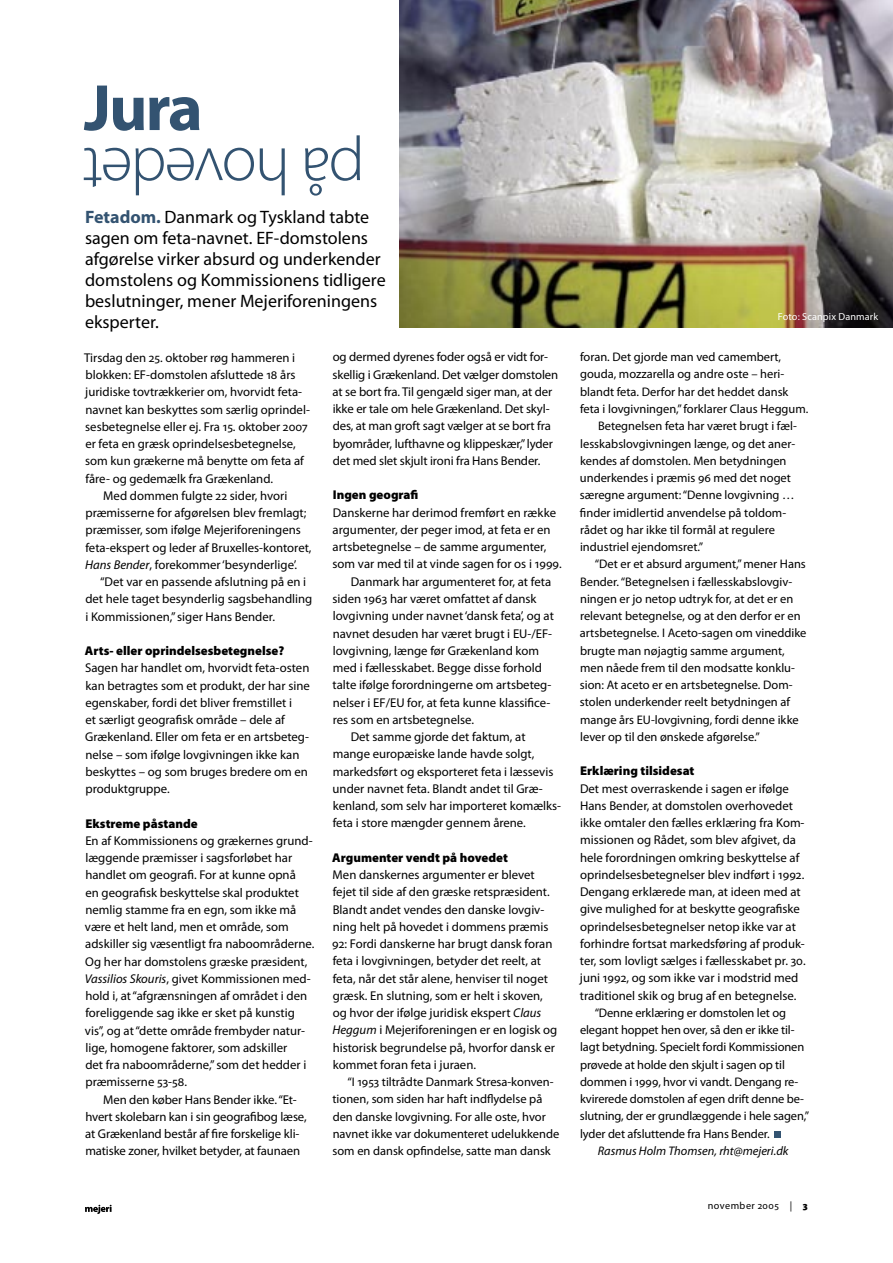
<style>
.page{position:relative;width:893px;height:1263px;background:#fff}
.page>*{position:absolute;margin:0;border:0;box-sizing:border-box;transform-origin:0 0}
.t1{font:300 66px "Myriad Pro";letter-spacing:-.03em;color:#335371}
.t2{font:700 66px "Myriad Pro";color:#335371}
.Underrubrik_BRØD{font:18px/21px "Myriad Pro";color:#000}
.Artikel_BRØD{font:12.75px/17.2px "Myriad Pro";color:#000}
.Artikel_BRØD_m_indryk{font:12.75px/17.2px "Myriad Pro";color:#000}
.Mellemrubrik{font:900 12.75px "Myriad Pro";color:#000}
.Artikel_BRØD_m_indryk-2{font:12.45px/17.2px "Myriad Pro";color:#000}
.Artikel_BRØD_m_indryk-3{font:italic 12.45px "Myriad Pro";color:#000}
.Billed_txt{font:10.2px "Myriad Pro";letter-spacing:.015em;color:#fff}
.t3{font:10.2px "Myriad Pro";letter-spacing:.045em;color:#000}
.s1{font-weight:700;color:#335371}
.s2{font-style:italic}
.s3{font-weight:900}
</style>
<div class="page">
<svg style="left:775px;top:1131px;width:6px;height:6px"></svg>
<img style="left:399px;top:0;width:494px;height:327px">
<svg style="left:85px;top:1205px;width:27px;height:9px"></svg>
<p class="t2" style="left:84px;top:71px;width:120px">Jura</p>
<p class="t1" style="left:365px;top:207px;width:284px;rotate:-180deg">på hovedet</p>
<p class="Underrubrik_BRØD" style="left:85px;top:206px;width:302px"><span class="s1">Fetadom.</span> Danmark og Tyskland tabte sagen om feta-navnet. EF-domstolens afgørelse virker absurd og underkender domstolens og Kommissionens tidligere beslutninger, mener Mejeriforeningens eksperter.</p>
<p class="Artikel_BRØD_m_indryk" style="left:84px;top:349px;width:227px">Tirsdag den 25. oktober røg hammeren i blokken: EF-domstolen afsluttede 18 års juridiske tovtrækkerier om, hvorvidt feta&shy;navnet kan beskyttes som særlig oprindel&shy;sesbetegnelse eller ej. Fra 15. oktober 2007 er feta en græsk oprindelsesbetegnelse, som kun grækerne må benytte om feta af fåre- og gedemælk fra Grækenland.</p>
<p class="Artikel_BRØD_m_indryk" style="left:85px;top:487px;width:228px;text-indent:18px">Med dommen fulgte 22 sider, hvori præmisserne for afgørelsen blev fremlagt; præmisser, som ifølge Mejeriforeningens feta-ekspert og leder af Bruxelles-kontoret, <span class="s2">Hans Bender</span>, forekommer ‘besynderlige’.</p>
<p class="Artikel_BRØD_m_indryk" style="left:85px;top:573px;width:228px;text-indent:15px">“Det var en passende afslutning på en i det hele taget besynderlig sagsbehandling i Kommissionen,” siger Hans Bender.</p>
<p class="Mellemrubrik" style="left:85px;top:643px;width:201px">Arts- eller oprindelsesbetegnelse?</p>
<p class="Artikel_BRØD" style="left:85px;top:660px;width:226px">Sagen har handlet om, hvorvidt feta-osten kan betragtes som et produkt, der har sine egenskaber, fordi det bliver fremstillet i<br>et særligt geografisk område – dele af Grækenland. Eller om feta er en artsbeteg&shy;nelse – som ifølge lovgivningen ikke kan beskyttes – og som bruges bredere om en produktgruppe.</p>
<p class="Mellemrubrik" style="left:86px;top:816px;width:114px">Ekstreme påstande</p>
<p class="Artikel_BRØD" style="left:85px;top:832px;width:231px">En af Kommissionens og grækernes grund&shy;læggende præmisser i sagsforløbet har handlet om geografi. For at kunne opnå<br>en geografisk beskyttelse skal produktet nemlig stamme fra en egn, som ikke må være et helt land, men et område, som adskiller sig væsentligt fra naboområderne.<br>Og her har domstolens græske præsident, <span class="s2">Vassilios Skouris</span>, givet Kommissionen med&shy;hold i, at “afgrænsningen af området i den foreliggende sag ikke er sket på kunstig vis”, og at “dette område frembyder natur&shy;lige, homogene faktorer, som adskiller<br>det fra naboområderne,” som det hedder i præmisserne 53-58.</p>
<p class="Artikel_BRØD_m_indryk" style="left:85px;top:1091px;width:223px;text-indent:18px">Men den køber Hans Bender ikke. “Et&shy;hvert skolebarn kan i sin geografibog læse, at Grækenland består af fire forskelige kli&shy;matiske zoner, hvilket betyder, at faunaen</p>
<p class="Artikel_BRØD_m_indryk" style="left:333px;top:349px;width:227px">og dermed dyrenes foder også er vidt for&shy;skellig i Grækenland. Det vælger domstolen at se bort fra. Til gengæld siger man, at der ikke er tale om hele Grækenland. Det skyl&shy;des, at man groft sagt vælger at se bort fra byområder, lufthavne og klippeskær,” lyder det med slet skjult ironi fra Hans Bender.</p>
<p class="Mellemrubrik" style="left:333px;top:488px;width:87px">Ingen geografi</p>
<p class="Artikel_BRØD" style="left:333px;top:504px;width:231px">Danskerne har derimod fremført en række argumenter, der peger imod, at feta er en artsbetegnelse – de samme argumenter, som var med til at vinde sagen for os i 1999.</p>
<p class="Artikel_BRØD_m_indryk" style="left:333px;top:573px;width:223px;text-indent:18px">Danmark har argumenteret for, at feta siden 1963 har været omfattet af dansk lovgivning under navnet ‘dansk feta’, og at navnet desuden har været brugt i EU-/EF&shy;lovgivning, længe før Grækenland kom med i fællesskabet. Begge disse forhold talte ifølge forordningerne om artsbeteg&shy;nelser i EF/EU for, at feta kunne klassifice&shy;res som en artsbetegnelse.</p>
<p class="Artikel_BRØD_m_indryk" style="left:333px;top:728px;width:230px;text-indent:18px">Det samme gjorde det faktum, at mange europæiske lande havde solgt, markedsført og eksporteret feta i læssevis under navnet feta. Blandt andet til Græ&shy;kenland, som selv har importeret komælks&shy;feta i store mængder gennem årene.</p>
<p class="Mellemrubrik" style="left:332px;top:850px;width:177px">Argumenter vendt på hovedet</p>
<p class="Artikel_BRØD" style="left:332px;top:866px;width:226px">Men danskernes argumenter er blevet fejet til side af den græske retspræsident.<br>Blandt andet vendes den danske lovgiv&shy;ning helt på hovedet i dommens præmis 92: Fordi danskerne har brugt dansk foran feta i lovgivningen, betyder det reelt, at feta, når det står alene, henviser til noget græsk. En slutning, som er helt i skoven, og hvor der ifølge juridisk ekspert <span class="s2">Claus Heggum</span> i Mejeriforeningen er en logisk og historisk begrundelse på, hvorfor dansk er kommet foran feta i juraen.</p>
<p class="Artikel_BRØD_m_indryk-2" style="left:332px;top:1073px;width:228px;text-indent:15px">“I 1953 tiltrådte Danmark Stresa-konven&shy;tionen, som siden har haft indflydelse på den danske lovgivning. For alle oste, hvor navnet ikke var dokumenteret udelukkende som en dansk opfindelse, satte man dansk</p>
<p class="Billed_txt" style="left:778px;top:311px;width:102px">Foto: Scanpix Danmark</p>
<p class="Artikel_BRØD_m_indryk-2" style="left:580px;top:349px;width:230px">foran. Det gjorde man ved camembert, gouda, mozzarella og andre oste – heri&shy;blandt feta. Derfor har det heddet dansk feta i lovgivningen,” forklarer Claus Heggum.</p>
<p class="Artikel_BRØD_m_indryk-2" style="left:580px;top:418px;width:219px;text-indent:18px">Betegnelsen feta har været brugt i fæl&shy;lesskabslovgivningen længe, og det aner&shy;kendes af domstolen. Men betydningen underkendes i præmis 96 med det noget særegne argument: “Denne lovgivning … finder imidlertid anvendelse på toldom&shy;rådet og har ikke til formål at regulere industriel ejendomsret.”</p>
<p class="Artikel_BRØD_m_indryk-2" style="left:580px;top:556px;width:228px;text-indent:15px">“Det er et absurd argument,” mener Hans Bender. “Betegnelsen i fællesskabslovgiv&shy;ningen er jo netop udtryk for, at det er en relevant betegnelse, og at den derfor er en artsbetegnelse. I Aceto-sagen om vineddike brugte man nøjagtig samme argument, men nåede frem til den modsatte konklu&shy;sion: At aceto er en artsbetegnelse. Dom&shy;stolen underkender reelt betydningen af mange års EU-lovgivning, fordi denne ikke lever op til den ønskede afgørelse.”</p>
<p class="Mellemrubrik" style="left:580px;top:764px;width:116px">Erklæring tilsidesat</p>
<p class="Artikel_BRØD" style="left:580px;top:780px;width:227px">Det mest overraskende i sagen er ifølge Hans Bender, at domstolen overhovedet ikke omtaler den fælles erklæring fra Kom&shy;missionen og Rådet, som blev afgivet, da hele forordningen omkring beskyttelse af oprindelsesbetegnelser blev indført i 1992.<br>Dengang erklærede man, at ideen med at give mulighed for at beskytte geografiske oprindelsesbetegnelser netop ikke var at forhindre fortsat markedsføring af produk&shy;ter, som lovligt sælges i fællesskabet pr. 30. juni 1992, og som ikke var i modstrid med traditionel skik og brug af en betegnelse.</p>
<p class="Artikel_BRØD_m_indryk-2" style="left:580px;top:1004px;width:231px;text-indent:15px">“Denne erklæring er domstolen let og elegant hoppet hen over, så den er ikke til&shy;lagt betydning. Specielt fordi Kommissionen prøvede at holde den skjult i sagen op til dommen i 1999, hvor vi vandt. Dengang re&shy;kvirerede domstolen af egen drift denne be&shy;slutning, der er grundlæggende i hele sagen,” lyder det afsluttende fra Hans Bender.</p>
<p class="Artikel_BRØD_m_indryk-3" style="left:598px;top:1144px;width:192px">Rasmus Holm Thomsen, rht@mejeri.dk</p>
<p class="t3" style="left:708px;top:1199px;width:102px">november 2005 | <span class="s3">3</span></p>
</div>
